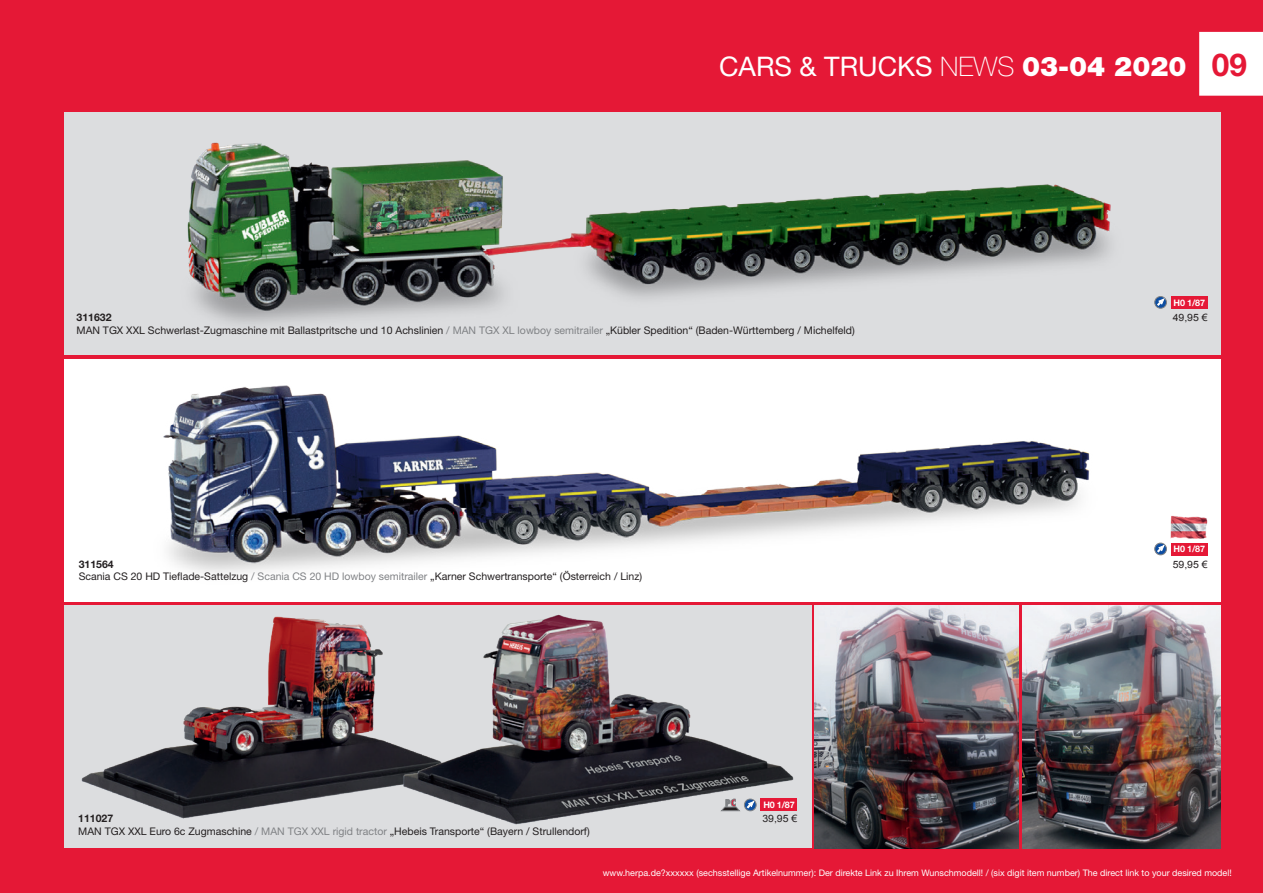
<style>
.page{position:relative;width:1263px;height:893px;background:#e51836}
.page>*{position:absolute;margin:0;border:0;box-sizing:border-box;transform-origin:0 0}
.t1{font:27px "Helvetica Neue";color:#fff}
.t2{font:10.5px "Helvetica Neue";color:#231f20}
.t3{font:700 10.5px "Helvetica Neue";color:#231f20}
.t4{font:10.05px "Arial";color:#231f20;scale:1.04 1}
.t5{font:9px "Helvetica Neue";color:#fff}
.t6{font:700 9px "Helvetica Neue";letter-spacing:-.02em;color:#fff}
.s1{font-weight:100}
.s2{font-weight:900}
.s3{font-weight:700;font-size:31.5px;color:#e51836}
.s4{color:#808285}
</style>
<div class="page">
<div style="left:1199px;top:32px;width:64px;height:64px;background:#fff"></div>
<div style="left:64px;top:359px;width:1156px;height:243px;background:#fff"></div>
<img style="left:163px;top:385px;width:1004px;height:189px">
<div style="left:1171px;top:543px;width:37px;height:12px;background:#e51836"></div>
<div style="left:1155px;top:543px;width:11px;height:12px;background:#7f8489;border-radius:50%"></div>
<div style="left:1154px;top:543px;width:12px;height:12px;border:1px solid #808285;border-radius:50%"></div>
<svg style="left:1155px;top:545px;width:9px;height:10px"></svg>
<img style="left:1166px;top:507px;width:42px;height:40px">
<div style="left:64px;top:113px;width:1156px;height:242px;background:#dcdddf"></div>
<img style="left:187px;top:142px;width:996px;height:182px">
<div style="left:1171px;top:296px;width:37px;height:12px;background:#e51836"></div>
<div style="left:1155px;top:296px;width:11px;height:12px;background:#9599a0;border-radius:50%"></div>
<div style="left:1154px;top:296px;width:12px;height:12px;border:1px solid #808285;border-radius:50%"></div>
<svg style="left:1155px;top:298px;width:9px;height:10px"></svg>
<div style="left:64px;top:606px;width:747px;height:242px;background:#dcdddf"></div>
<img style="left:815px;top:606px;width:204px;height:242px">
<img style="left:1022px;top:606px;width:198px;height:242px">
<div style="left:760px;top:799px;width:37px;height:12px;background:#e51836"></div>
<img style="left:70px;top:605px;width:394px;height:214px">
<img style="left:400px;top:608px;width:395px;height:217px">
<h1 class="t1" style="left:719px;top:50px;width:529px">CARS &amp; TRUCKS <span class="s1">NEWS</span> <span class="s2">03-04 2020</span> <span class="s3">09</span></h1>
<p class="t6" style="left:1174px;top:297px;width:33px">H0 1/87</p>
<p class="t3" style="left:77px;top:311px;width:37px">311632</p>
<p class="t4" style="left:1173px;top:311px;width:35px">49,95 €</p>
<p class="t2" style="left:77px;top:324px;width:780px">MAN TGX XXL Schwerlast-Zugmaschine mit Ballastpritsche und 10 Achslinien <span class="s4">/ MAN TGX XL lowboy semitrailer</span> „Kübler Spedition“ (Baden-Württemberg / Michelfeld)</p>
<p class="t6" style="left:1174px;top:543px;width:33px">H0 1/87</p>
<p class="t3" style="left:79px;top:558px;width:37px">311564</p>
<p class="t4" style="left:1173px;top:558px;width:35px">59,95 €</p>
<p class="t2" style="left:79px;top:570px;width:565px">Scania CS 20 HD Tieflade-Sattelzug <span class="s4">/ Scania CS 20 HD lowboy semitrailer</span> „Karner Schwertransporte“ (Österreich / Linz)</p>
<p class="t6" style="left:763px;top:799px;width:33px">H0 1/87</p>
<p class="t3" style="left:78px;top:812px;width:37px">111027</p>
<p class="t4" style="left:762px;top:812px;width:35px">39,95 €</p>
<p class="t2" style="left:78px;top:825px;width:513px">MAN TGX XXL Euro 6c Zugmaschine <span class="s4">/ MAN TGX XXL rigid tractor</span> „Hebeis Transporte“ (Bayern / Strullendorf)</p>
<p class="t5" style="left:603px;top:867px;width:630px">www.herpa.de?xxxxxx (sechsstellige Artikelnummer): Der direkte Link zu Ihrem Wunschmodell! / (six digit item number) The direct link to your desired model!</p>
</div>
